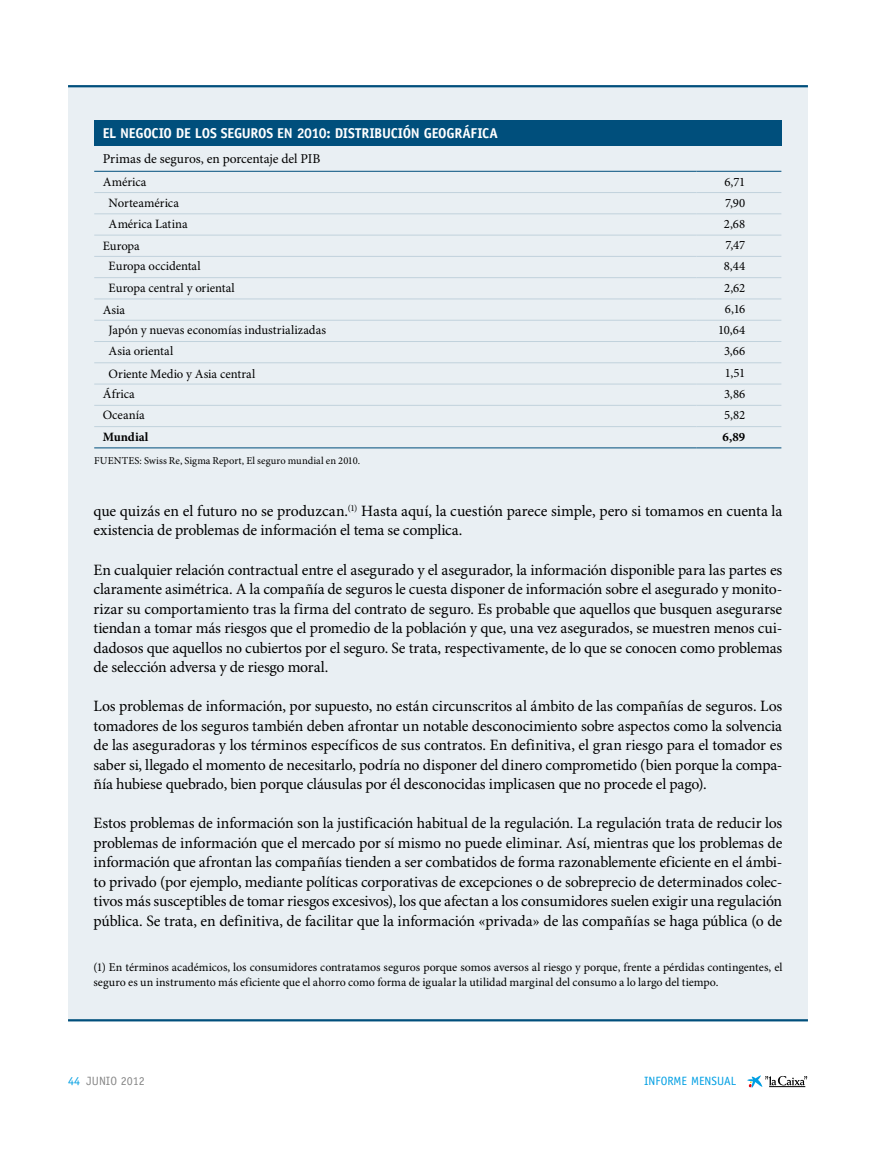
<style>
.page{position:relative;width:893px;height:1149px;background:#fff}
.page>*{position:absolute;margin:0;border:0;box-sizing:border-box;transform-origin:0 0}
.t1{font:15.75px/19.5px "Minion Pro";letter-spacing:-.01em;color:#000;text-align:justify}
.t2{font:700 14.25px "Officina Sans Std";letter-spacing:-.015em;color:#fff}
.t3{font:13.5px "Minion Pro";letter-spacing:-.005em;color:#000}
.t4{font:12.75px "Minion Pro";letter-spacing:-.005em;color:#000}
.t5{font:700 12.75px "Minion Pro";color:#000}
.t6{font:12px/15px "Minion Pro";letter-spacing:-.005em;color:#000}
.t7{font:12px "Officina Sans Std";color:#009fe3}
.t8{font:12px "Officina Sans Std";color:#878787}
.t9{font:10.5px "Minion Pro";letter-spacing:.005em;color:#000}
.s1{color:#009fe3}
</style>
<div class="page">
<svg style="left:747px;top:1075px;width:60px;height:12px"></svg>
<div style="left:68px;top:85px;width:740px;height:934px;background:#e9eff3"></div>
<hr style="left:68px;top:1018px;width:740px;height:3px;background:#004f7c">
<hr style="left:68px;top:85px;width:740px;height:2px;background:#004f7c">
<div style="left:94px;top:120px;width:687px;height:26px;background:#004f7c"></div>
<hr style="left:94px;top:235px;width:602px;height:1px;background:#c1d2dc">
<hr style="left:94px;top:298px;width:602px;height:1px;background:#c1d2dc">
<hr style="left:94px;top:362px;width:602px;height:1px;background:#c1d2dc">
<hr style="left:696px;top:383px;width:85px;height:1px;background:#c1d2dc">
<hr style="left:94px;top:192px;width:602px;height:1px;background:#c1d2dc">
<hr style="left:94px;top:256px;width:602px;height:1px;background:#c1d2dc">
<hr style="left:94px;top:320px;width:602px;height:1px;background:#c1d2dc">
<hr style="left:94px;top:383px;width:602px;height:1px;background:#c1d2dc">
<hr style="left:696px;top:192px;width:85px;height:1px;background:#c1d2dc">
<hr style="left:696px;top:235px;width:85px;height:1px;background:#c1d2dc">
<hr style="left:696px;top:256px;width:85px;height:1px;background:#c1d2dc">
<hr style="left:696px;top:298px;width:85px;height:1px;background:#c1d2dc">
<hr style="left:696px;top:320px;width:85px;height:1px;background:#c1d2dc">
<hr style="left:696px;top:362px;width:85px;height:1px;background:#c1d2dc">
<hr style="left:94px;top:447px;width:602px;height:1px;background:#004f7c">
<hr style="left:696px;top:447px;width:85px;height:1px;background:#004f7c">
<hr style="left:94px;top:171px;width:602px;height:1px;background:#004f7c">
<hr style="left:696px;top:171px;width:85px;height:1px;background:#004f7c">
<hr style="left:94px;top:426px;width:602px;height:1px;background:#c1d2dc">
<hr style="left:696px;top:426px;width:85px;height:1px;background:#c1d2dc">
<hr style="left:94px;top:213px;width:602px;height:1px;background:#c1d2dc">
<hr style="left:696px;top:213px;width:85px;height:1px;background:#c1d2dc">
<hr style="left:94px;top:277px;width:602px;height:1px;background:#c1d2dc">
<hr style="left:696px;top:277px;width:85px;height:1px;background:#c1d2dc">
<hr style="left:94px;top:341px;width:602px;height:1px;background:#c1d2dc">
<hr style="left:696px;top:341px;width:85px;height:1px;background:#c1d2dc">
<hr style="left:94px;top:405px;width:602px;height:1px;background:#c1d2dc">
<hr style="left:696px;top:405px;width:85px;height:1px;background:#c1d2dc">
<p class="t2" style="left:103px;top:124px;width:395px">EL NEGOCIO DE LOS SEG UROS EN 2010: DISTRIBUCIÓN GEOGRÁFICA</p>
<p class="t3" style="left:103px;top:151px;width:219px">Primas de seguros, en porcentaje del PIB</p>
<p class="t4" style="left:103px;top:174px;width:45px">América</p>
<p class="t4" style="left:724px;top:174px;width:22px">6,71</p>
<p class="t4" style="left:109px;top:195px;width:72px">Norteamérica</p>
<p class="t4" style="left:725px;top:195px;width:22px">7,90</p>
<p class="t4" style="left:109px;top:216px;width:81px">América Latina</p>
<p class="t4" style="left:724px;top:216px;width:23px">2,68</p>
<p class="t4" style="left:103px;top:238px;width:39px">Europa</p>
<p class="t4" style="left:725px;top:237px;width:21px">7,47</p>
<p class="t4" style="left:109px;top:258px;width:94px">Europa occidental</p>
<p class="t4" style="left:724px;top:258px;width:23px">8,44</p>
<p class="t4" style="left:109px;top:280px;width:128px">Europa central y oriental</p>
<p class="t4" style="left:724px;top:280px;width:23px">2,62</p>
<p class="t4" style="left:103px;top:302px;width:24px">Asia</p>
<p class="t4" style="left:725px;top:301px;width:22px">6,16</p>
<p class="t4" style="left:109px;top:322px;width:219px">Japón y nuevas economías industrializadas</p>
<p class="t4" style="left:718px;top:322px;width:29px">10,64</p>
<p class="t4" style="left:109px;top:343px;width:66px">Asia oriental</p>
<p class="t4" style="left:724px;top:343px;width:23px">3,66</p>
<p class="t4" style="left:109px;top:366px;width:148px">Oriente Medio y Asia central</p>
<p class="t4" style="left:725px;top:365px;width:22px">1,51</p>
<p class="t4" style="left:103px;top:386px;width:34px">África</p>
<p class="t4" style="left:724px;top:386px;width:23px">3,86</p>
<p class="t4" style="left:103px;top:407px;width:44px">Oceanía</p>
<p class="t4" style="left:724px;top:407px;width:23px">5,82</p>
<p class="t5" style="left:103px;top:428px;width:47px">Mundial</p>
<p class="t5" style="left:722px;top:428px;width:24px">6,89</p>
<p class="t9" style="left:94px;top:454px;width:267px">FUENTES: Swiss Re, Sigma Report, El seguro mundial en 2010.</p>
<p class="t1" style="left:94px;top:501px;width:690px">que quizás en el futuro no se produzcan.<sup>(1)</sup> Hasta aquí, la cuestión parece simple, pero si tomamos en cuenta la existencia de problemas de información el tema se complica.</p>
<p class="t1" style="left:94px;top:560px;width:690px">En cualquier relación contractual entre el asegurado y el asegurador, la información disponible para las partes es claramente asimétrica. A la compañía de seguros le cuesta disponer de información sobre el asegurado y monito&shy;rizar su comportamiento tras la firma del contrato de seguro. Es probable que aquellos que busquen asegurarse tiendan a tomar más riesgos que el promedio de la población y que, una vez asegurados, se muestren menos cui&shy;dadosos que aquellos no cubiertos por el seguro. Se trata, respectivamente, de lo que se conocen como problemas de selección adversa y de riesgo moral.</p>
<p class="t1" style="left:94px;top:696px;width:690px">Los problemas de información, por supuesto, no están circunscritos al ámbito de las compañías de seguros. Los tomadores de los seguros también deben afrontar un notable desconocimiento sobre aspectos como la solvencia de las aseguradoras y los términos específicos de sus contratos. En definitiva, el gran riesgo para el tomador es saber si, llegado el momento de necesitarlo, podría no disponer del dinero comprometido (bien porque la compa&shy;ñía hubiese quebrado, bien porque cláusulas por él desconocidas implicasen que no procede el pago).</p>
<p class="t1" style="left:94px;top:813px;width:690px">Estos problemas de información son la justificación habitual de la regulación. La regulación trata de reducir los problemas de información que el mercado por sí mismo no puede eliminar. Así, mientras que los problemas de información que afrontan las compañías tienden a ser combatidos de forma razonablemente eficiente en el ámbi&shy;to privado (por ejemplo, mediante políticas corporativas de excepciones o de sobreprecio de determinados colec&shy;tivos más susceptibles de tomar riesgos excesivos), los que afectan a los consumidores suelen exigir una regulación pública. Se trata, en definitiva, de facilitar que la información «privada» de las compañías se haga pública (o de</p>
<p class="t6" style="left:94px;top:959px;width:690px">(1) En términos académicos, los consumidores contratamos seguros porque somos aversos al riesgo y porque, frente a pérdidas contingentes, el seguro es un instrumento más eficiente que el ahorro como forma de igualar la utilidad marginal del consumo a lo largo del tiempo.</p>
<p class="t8" style="left:68px;top:1073px;width:78px"><span class="s1">44</span> JUNIO 2012</p>
<p class="t7" style="left:644px;top:1073px;width:93px">INFORME MENSUAL</p>
</div>
